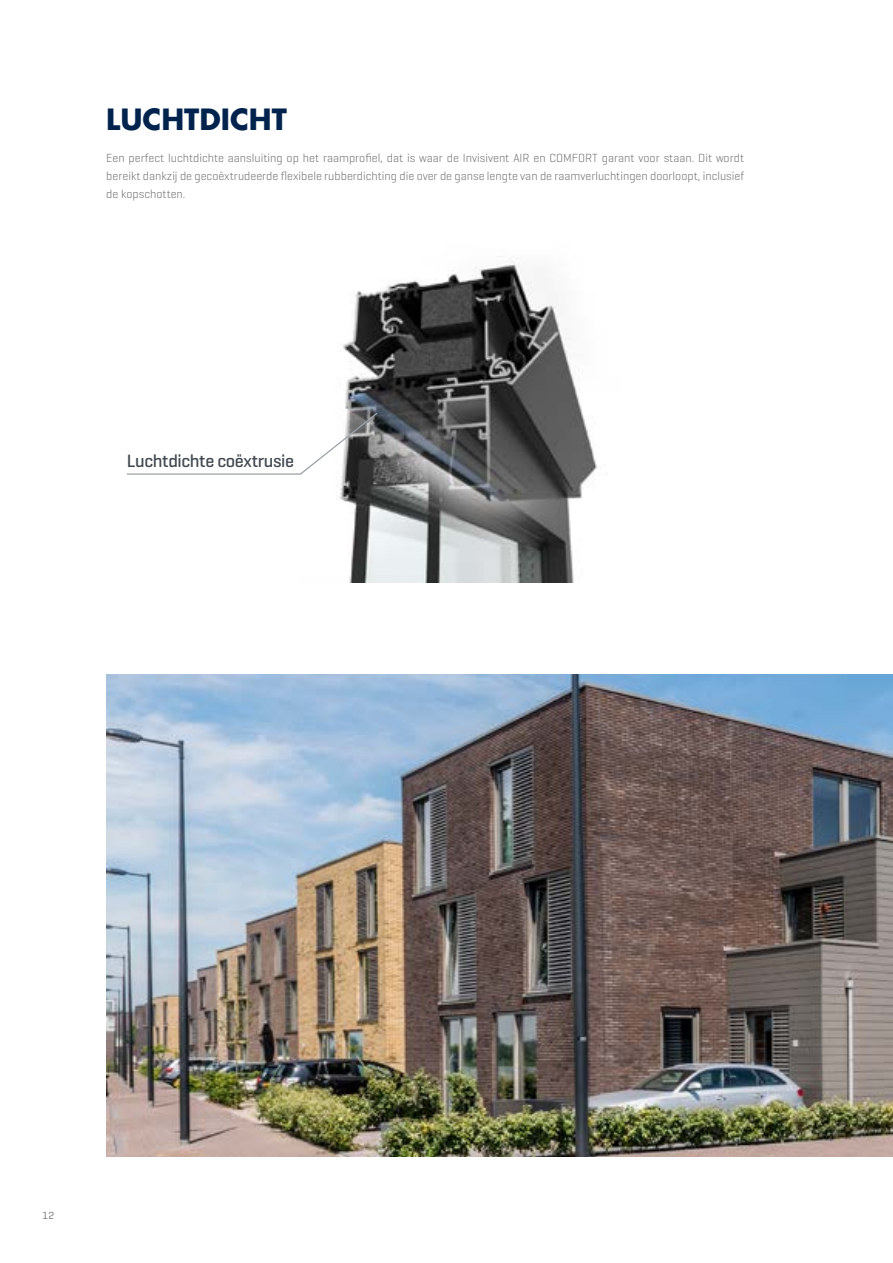
<style>
.page{position:relative;width:893px;height:1263px;background:#fff}
.page>*{position:absolute;margin:0;border:0;box-sizing:border-box;transform-origin:0 0}
.t1{font:700 28.5px "Futura Std";color:#00234d}
.t2{font:500 18.15px "Geogrotesque";letter-spacing:-.02em;color:#414850}
.t3{font:300 12px/18px "Geogrotesque";color:#6e6e6e;text-align:justify}
.t4{font:10.5px "Geogrotesque";color:#6e6e6e}
</style>
<div class="page">
<img style="left:336px;top:258px;width:262px;height:325px">
<svg style="left:126px;top:411px;width:253px;height:64px"></svg>
<img style="left:106px;top:675px;width:787px;height:482px">
<h1 class="t1" style="left:106px;top:100px;width:182px">LUCHTDICHT</h1>
<p class="t3" style="left:106px;top:149px;width:639px">Een perfect luchtdichte aansluiting op het raamprofiel, dat is waar de Invisivent AIR en COMFORT garant voor staan. Dit wordt bereikt dankzij de gecoëxtrudeerde flexibele rubberdichting die over de ganse lengte van de raamverluchtingen doorloopt, inclusief de kopschotten.</p>
<h2 class="t2" style="left:127px;top:450px;width:169px">Luchtdichte coëxtrusie</h2>
<p class="t4" style="left:43px;top:1209px;width:13px">12</p>
</div>
